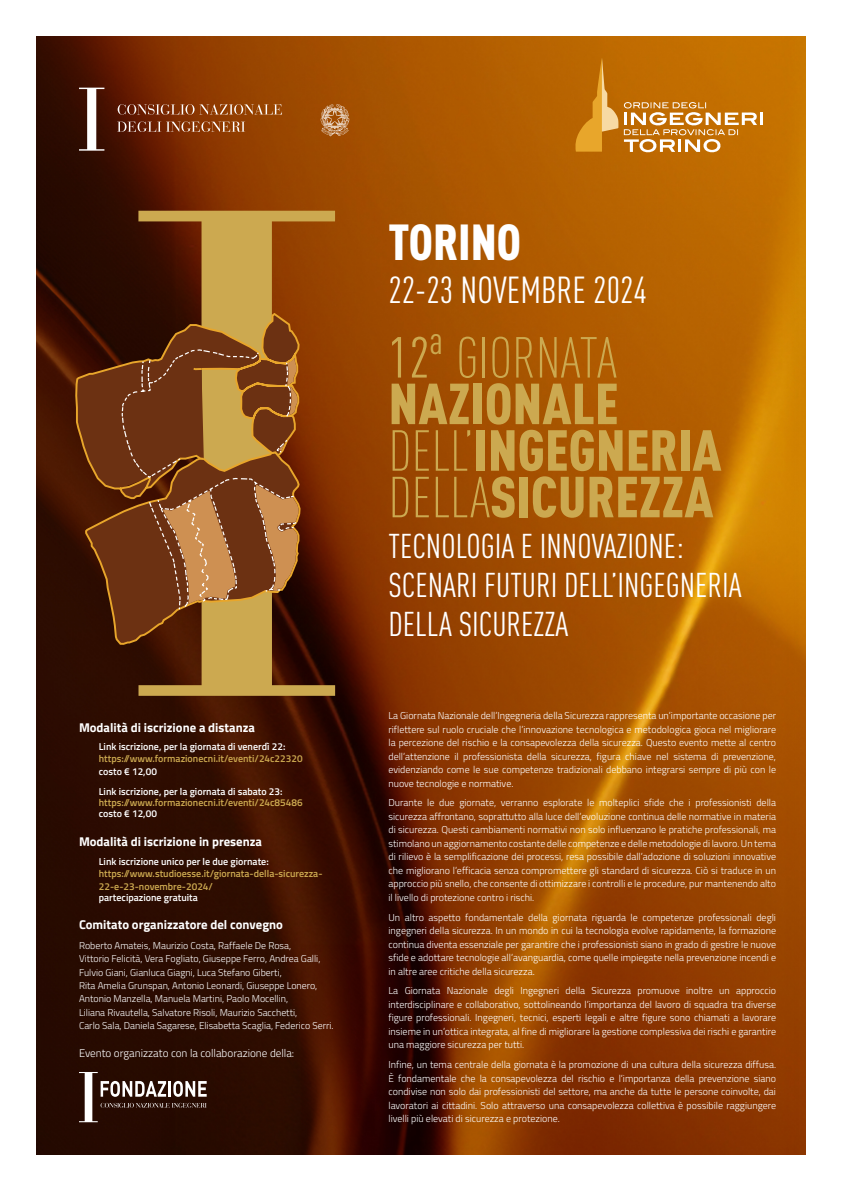
<style>
.page{position:relative;width:842px;height:1191px;background:#fff}
.page>*{position:absolute;margin:0;border:0;box-sizing:border-box;transform-origin:0 0}
.t1{font:900 condensed 56.9px "DIN Pro";color:#cca950}
.t2{font:300 condensed 56.9px "DIN Pro";color:#cca950}
.t3{font:900 condensed 49.9px "DIN Pro";color:#fff}
.t4{font:condensed 37.1px "DIN Pro";color:#fff}
.t5{font:condensed 33.9px "DIN Pro";color:#fff}
.t6{font:700 12.7px "Titillium Web";color:#fff}
.t7{font:300 11.2px "Titillium Web";color:#fff}
.t8{font:300 10px/13.5px "Titillium Web";color:#fff;text-align:justify}
.t9{font:600 10px/13.5px "Titillium Web";color:#cca950}
.t10{font:600 10px "Titillium Web";color:#fff}
.t11{font:300 9.9px/13.3px "Titillium Web";color:#fff}
.s1{color:#fff}
.s2{font-weight:400}
.s3{font-weight:300}
</style>
<div class="page">
<img style="left:36px;top:36px;width:770px;height:1119px">
<svg style="left:321px;top:104px;width:28px;height:32px"></svg>
<svg style="left:79px;top:88px;width:25px;height:63px"></svg>
<svg style="left:117px;top:121px;width:128px;height:11px"></svg>
<svg style="left:118px;top:104px;width:164px;height:11px;background:#9d5c35"></svg>
<svg style="left:624px;top:102px;width:139px;height:51px;background:#d09141"></svg>
<svg style="left:575px;top:58px;width:43px;height:94px;background:#cc841e"></svg>
<svg style="left:84px;top:500px;width:37px;height:146px;background:#532309"></svg>
<svg style="left:74px;top:312px;width:47px;height:188px;background:#59250a"></svg>
<svg style="left:121px;top:211px;width:214px;height:485px;background:#834e1f"></svg>
<svg style="left:79px;top:1072px;width:128px;height:50px;background:#543e36"></svg>
<p class="t6" style="left:79px;top:717px;width:177px">Modalità di iscrizione a distanza</p>
<p class="t10" style="left:99px;top:739px;width:188px">Link iscrizione, per la giornata di venerdì 22:</p>
<p class="t9" style="left:99px;top:751px;width:205px">https://www.formazionecni.it/eventi/24c22320 <span class="s1">costo € 12,00</span></p>
<p class="t10" style="left:99px;top:784px;width:185px">Link iscrizione, per la giornata di sabato 23:</p>
<p class="t9" style="left:99px;top:795px;width:205px">https://www.formazionecni.it/eventi/24c85486</p>
<p class="t10" style="left:99px;top:806px;width:60px">costo € 12,00</p>
<p class="t6" style="left:79px;top:832px;width:185px">Modalità di iscrizione in presenza</p>
<p class="t10" style="left:99px;top:853px;width:171px">Link iscrizione unico per le due giornate:</p>
<p class="t9" style="left:99px;top:866px;width:225px;line-height:13px">https://www.studioesse.it/giornata-della-sicurezza-<br>22-e-23-novembre-2024/</p>
<p class="t10" style="left:99px;top:889px;width:100px">partecipazione gratuita</p>
<p class="t6" style="left:79px;top:915px;width:205px">Comitato organizzatore del convegno</p>
<p class="t11" style="left:79px;top:938px;width:256px">Roberto Amateis, Maurizio Costa, Raffaele De Rosa,<br>Vittorio Felicità, Vera Fogliato, Giuseppe Ferro, Andrea Galli, Fulvio Giani, Gianluca Giagni, Luca Stefano Giberti,<br>Rita Amelia Grunspan, Antonio Leonardi, Giuseppe Lonero, Antonio Manzella, Manuela Martini, Paolo Mocellin,<br>Liliana Rivautella, Salvatore Risoli, Maurizio Sacchetti,<br>Carlo Sala, Daniela Sagarese, Elisabetta Scaglia, Federico Serri.</p>
<p class="t7" style="left:79px;top:1044px;width:217px">Evento organizzato con la collaborazione della:</p>
<p class="t3" style="left:388px;top:203px;width:134px">TORINO</p>
<p class="t4" style="left:388px;top:263px;width:260px">22-23 NOVEMBRE 2024</p>
<p class="t2" style="left:388px;top:317px;width:230px"><span class="s2">12</span><sup>a</sup> GIORNATA</p>
<p class="t1" style="left:388px;top:359px;width:231px">NAZIONALE</p>
<p class="t1" style="left:388px;top:406px;width:335px"><span class="s3">DELL’</span>INGEGNERIA</p>
<p class="t1" style="left:388px;top:453px;width:327px"><span class="s3">DELLA</span>SICUREZZA</p>
<p class="t5" style="left:388px;top:522px;width:297px">TECNOLOGIA E INNOVAZIONE:</p>
<p class="t5" style="left:388px;top:561px;width:355px">SCENARI FUTURI DELL’INGEGNERIA</p>
<p class="t5" style="left:388px;top:600px;width:181px">DELLA SICUREZZA</p>
<p class="t8" style="left:388px;top:708px;width:389px">La Giornata Nazionale dell’Ingegneria della Sicurezza rappresenta un’importante occasione per riflettere sul ruolo cruciale che l’innovazione tecnologica e metodologica gioca nel migliorare la percezione del rischio e la consapevolezza della sicurezza. Questo evento mette al centro dell’attenzione il professionista della sicurezza, figura chiave nel sistema di prevenzione, evidenziando come le sue competenze tradizionali debbano integrarsi sempre di più con le nuove tecnologie e normative.</p>
<p class="t8" style="left:388px;top:795px;width:389px">Durante le due giornate, verranno esplorate le molteplici sfide che i professionisti della sicurezza affrontano, soprattutto alla luce dell’evoluzione continua delle normative in materia di sicurezza. Questi cambiamenti normativi non solo influenzano le pratiche professionali, ma stimolano un aggiornamento costante delle competenze e delle metodologie di lavoro. Un tema di rilievo è la semplificazione dei processi, resa possibile dall’adozione di soluzioni innovative che migliorano l’efficacia senza compromettere gli standard di sicurezza. Ciò si traduce in un approccio più snello, che consente di ottimizzare i controlli e le procedure, pur mantenendo alto il livello di protezione contro i rischi.</p>
<p class="t8" style="left:388px;top:910px;width:389px">Un altro aspetto fondamentale della giornata riguarda le competenze professionali degli ingegneri della sicurezza. In un mondo in cui la tecnologia evolve rapidamente, la formazione continua diventa essenziale per garantire che i professionisti siano in grado di gestire le nuove sfide e adottare tecnologie all’avanguardia, come quelle impiegate nella prevenzione incendi e in altre aree critiche della sicurezza.</p>
<p class="t8" style="left:388px;top:983px;width:389px">La Giornata Nazionale degli Ingegneri della Sicurezza promuove inoltre un approccio interdisciplinare e collaborativo, sottolineando l’importanza del lavoro di squadra tra diverse figure professionali. Ingegneri, tecnici, esperti legali e altre figure sono chiamati a lavorare insieme in un’ottica integrata, al fine di migliorare la gestione complessiva dei rischi e garantire una maggiore sicurezza per tutti.</p>
<p class="t8" style="left:388px;top:1057px;width:389px">Infine, un tema centrale della giornata è la promozione di una cultura della sicurezza diffusa.<br>È fondamentale che la consapevolezza del rischio e l’importanza della prevenzione siano condivise non solo dai professionisti del settore, ma anche da tutte le persone coinvolte, dai lavoratori ai cittadini. Solo attraverso una consapevolezza collettiva è possibile raggiungere livelli più elevati di sicurezza e protezione.</p>
</div>
